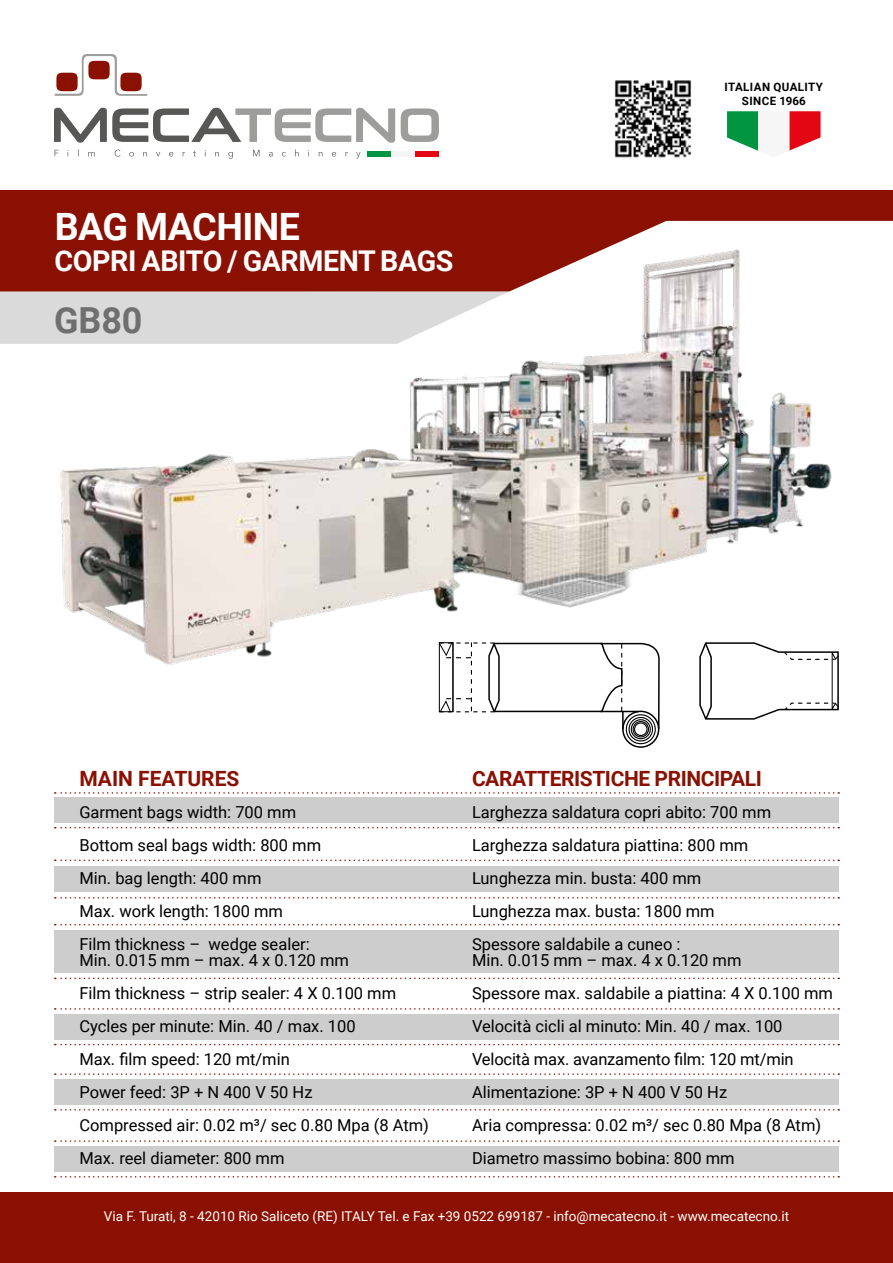
<style>
.page{position:relative;width:893px;height:1263px;background:#fff}
.page>*{position:absolute;margin:0;border:0;box-sizing:border-box;transform-origin:0 0}
.t1{font:700 37.65px "Roboto";letter-spacing:-.015em;color:#fff}
.t2{font:700 35.85px "Roboto";color:#706f6f}
.t3{font:700 28.65px "Roboto";letter-spacing:-.015em;color:#fff}
.t4{font:700 21px "Roboto";letter-spacing:-.02em;color:#8a1002}
.t5{font:700 21px "Roboto";color:#8a1002}
.t6{font:16.5px/33px "Roboto";color:#000}
.t7{font:13.5px "Roboto";color:#fff}
.t8{font:700 11.55px/13.6px "Roboto";letter-spacing:.035em;color:#000;text-align:center}
</style>
<div class="page">
<div style="left:0;top:1192px;width:893px;height:71px;background:#8a1002"></div>
<div style="left:0;top:291px;width:54px;height:53px;background:#dadada"></div>
<svg style="left:0;top:190px;width:893px;height:101px;fill:#8a1002"></svg>
<svg style="left:727px;top:111px;width:94px;height:40px"></svg>
<svg style="left:54px;top:108px;width:385px;height:35px"></svg>
<div style="left:368px;top:151px;width:23px;height:5px;background:#009641"></div>
<div style="left:391px;top:151px;width:24px;height:5px;background:#f6f6f6"></div>
<div style="left:415px;top:151px;width:23px;height:5px;background:#e30613"></div>
<svg style="left:55px;top:149px;width:305px;height:10px"></svg>
<svg style="left:55px;top:54px;width:92px;height:42px"></svg>
<img style="left:614px;top:80px;width:78px;height:78px">
<img style="left:54px;top:247px;width:780px;height:428px">
<svg style="left:699px;top:642px;width:140px;height:78px"></svg>
<svg style="left:55px;top:792px;width:784px;height:2px"></svg>
<svg style="left:55px;top:827px;width:784px;height:1px"></svg>
<div style="left:54px;top:798px;width:785px;height:25px;background:#cdcdcd"></div>
<svg style="left:55px;top:977px;width:784px;height:2px"></svg>
<svg style="left:55px;top:924px;width:784px;height:1px"></svg>
<div style="left:54px;top:930px;width:785px;height:42px;background:#cdcdcd"></div>
<svg style="left:55px;top:897px;width:784px;height:1px"></svg>
<svg style="left:55px;top:859px;width:784px;height:2px"></svg>
<div style="left:54px;top:866px;width:785px;height:26px;background:#cdcdcd"></div>
<svg style="left:55px;top:1008px;width:784px;height:2px"></svg>
<div style="left:54px;top:1014px;width:785px;height:25px;background:#cdcdcd"></div>
<svg style="left:55px;top:1044px;width:784px;height:1px"></svg>
<svg style="left:55px;top:1073px;width:784px;height:2px"></svg>
<div style="left:54px;top:1079px;width:785px;height:26px;background:#cdcdcd"></div>
<svg style="left:55px;top:1109px;width:784px;height:1px"></svg>
<svg style="left:55px;top:1140px;width:784px;height:2px"></svg>
<div style="left:54px;top:1146px;width:785px;height:25px;background:#cdcdcd"></div>
<svg style="left:55px;top:1176px;width:784px;height:1px"></svg>
<div style="left:622px;top:711px;width:37px;height:37px;border:2px solid #000;border-radius:50%"></div>
<div style="left:626px;top:714px;width:30px;height:30px;border:1px solid #000;border-radius:50%"></div>
<div style="left:628px;top:717px;width:25px;height:24px;border:1px solid #000;border-radius:50%"></div>
<div style="left:631px;top:719px;width:20px;height:20px;border:1px solid #000;border-radius:50%"></div>
<div style="left:632px;top:721px;width:17px;height:16px;border:1px solid #000;border-radius:50%"></div>
<div style="left:634px;top:722px;width:14px;height:14px;border:1px solid #000;border-radius:50%"></div>
<svg style="left:439px;top:642px;width:223px;height:88px"></svg>
<h1 class="t1" style="left:55px;top:200px;width:247px">BAG MACHINE</h1>
<h3 class="t3" style="left:55px;top:240px;width:400px">COPRI ABITO / GARMENT BAGS</h3>
<h2 class="t2" style="left:54px;top:295px;width:90px">GB80</h2>
<p class="t8" style="left:725px;top:80px;width:100px">ITALIAN QUALITY<br>SINCE 1966</p>
<p class="t5" style="left:79px;top:764px;width:162px">MAIN FEATURES</p>
<p class="t6" style="left:79px;top:795px;width:243px">Garment bags width: 700 mm<br>Bottom seal bags width: 800 mm<br>Min. bag length: 400 mm<br>Max. work length: 1800 mm<br>Film thickness – wedge sealer:</p>
<p class="t6" style="left:79px;top:943px;width:351px">Min. 0.015 mm – max. 4 x 0.120 mm<br>Film thickness – strip sealer: 4 X 0.100 mm<br>Cycles per minute: Min. 40 / max. 100<br>Max. film speed: 120 mt/min<br>Power feed: 3P + N 400 V 50 Hz<br>Compressed air: 0.02 m³/ sec 0.80 Mpa (8 Atm)<br>Max. reel diameter: 800 mm</p>
<p class="t4" style="left:472px;top:764px;width:291px">CARATTERISTICHE PRINCIPALI</p>
<p class="t6" style="left:472px;top:795px;width:301px">Larghezza saldatura copri abito: 700 mm<br>Larghezza saldatura piattina: 800 mm<br>Lunghezza min. busta: 400 mm<br>Lunghezza max. busta: 1800 mm<br>Spessore saldabile a cuneo :</p>
<p class="t6" style="left:472px;top:943px;width:362px">Min. 0.015 mm – max. 4 x 0.120 mm<br>Spessore max. saldabile a piattina: 4 X 0.100 mm Velocità cicli al minuto: Min. 40 / max. 100<br>Velocità max. avanzamento film: 120 mt/min Alimentazione: 3P + N 400 V 50 Hz<br>Aria compressa: 0.02 m³/ sec 0.80 Mpa (8 Atm)<br>Diametro massimo bobina: 800 mm</p>
<p class="t7" style="left:104px;top:1207px;width:687px">Via F. Turati, 8 - 42010 Rio Saliceto (RE) ITALY Tel. e Fax +39 0522 699187 - info@mecatecno.it - www.mecatecno.it</p>
</div>
